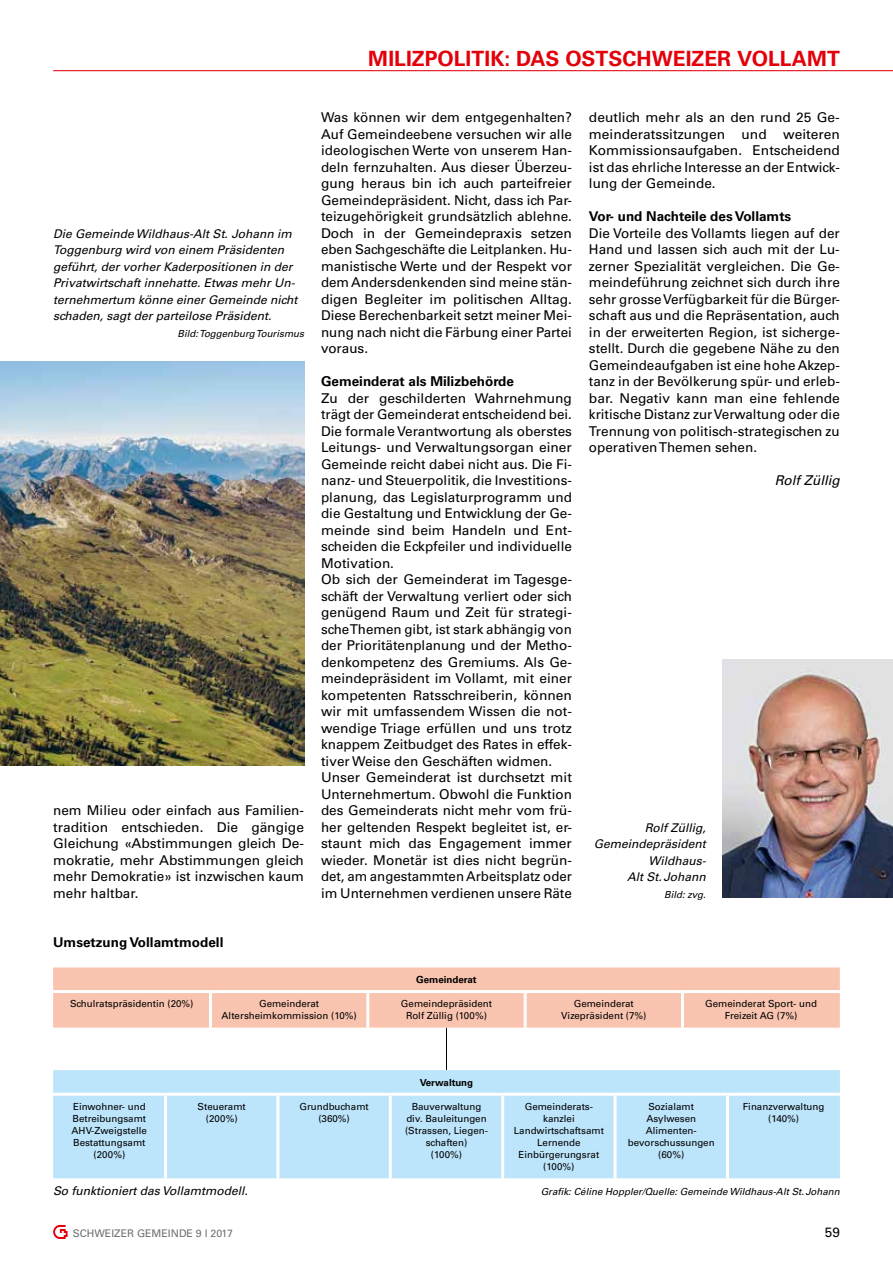
<style>
.page{position:relative;width:893px;height:1263px;background:#fff}
.page>*{position:absolute;margin:0;border:0;box-sizing:border-box;transform-origin:0 0}
.t1{font:700 21px "Univers LT Std";color:#e3000b}
.t2{font:13.5px/16.5px "Univers LT Std";color:#000;text-align:justify}
.t3{font:700 13.5px "Univers LT Std";color:#000}
.t4{font:italic 13.5px "Univers LT Std";color:#000}
.t5{font:italic 12px/16.5px "Univers LT Std";color:#000;text-align:right}
.t6{font:10.5px "Univers LT Std";color:#6e6e6e}
.t7{font:9.75px/12px "Univers LT Std";color:#000;text-align:center}
.t8{font:italic 9.75px "Univers LT Std";color:#000}
.t9{font:700 9.75px "Univers LT Std";color:#000}
</style>
<div class="page">
<hr style="left:53px;top:70px;width:840px;height:1px;background:#e3000b">
<svg style="left:53px;top:1225px;width:15px;height:14px"></svg>
<img style="left:723px;top:659px;width:170px;height:239px">
<hr style="left:446px;top:1028px;width:1px;height:42px;background:#000">
<div style="left:53px;top:967px;width:787px;height:61px;background:#f9c4af"></div>
<hr style="left:209px;top:993px;width:3px;height:35px;background:#fff">
<hr style="left:366px;top:993px;width:3px;height:35px;background:#fff">
<hr style="left:524px;top:993px;width:3px;height:35px;background:#fff">
<hr style="left:681px;top:993px;width:3px;height:35px;background:#fff">
<hr style="left:53px;top:990px;width:157px;height:3px;background:#fff">
<hr style="left:210px;top:990px;width:158px;height:3px;background:#fff">
<hr style="left:368px;top:990px;width:157px;height:3px;background:#fff">
<hr style="left:525px;top:990px;width:157px;height:3px;background:#fff">
<hr style="left:682px;top:990px;width:158px;height:3px;background:#fff">
<div style="left:53px;top:1070px;width:787px;height:108px;background:#bce4fa"></div>
<hr style="left:164px;top:1096px;width:3px;height:82px;background:#fff">
<hr style="left:276px;top:1096px;width:3px;height:82px;background:#fff">
<hr style="left:501px;top:1096px;width:3px;height:82px;background:#fff">
<hr style="left:614px;top:1096px;width:3px;height:82px;background:#fff">
<hr style="left:726px;top:1096px;width:3px;height:82px;background:#fff">
<hr style="left:53px;top:1093px;width:113px;height:3px;background:#fff">
<hr style="left:166px;top:1093px;width:112px;height:3px;background:#fff">
<hr style="left:278px;top:1093px;width:112px;height:3px;background:#fff">
<hr style="left:390px;top:1093px;width:113px;height:3px;background:#fff">
<hr style="left:503px;top:1093px;width:112px;height:3px;background:#fff">
<hr style="left:615px;top:1093px;width:112px;height:3px;background:#fff">
<hr style="left:727px;top:1093px;width:113px;height:3px;background:#fff">
<hr style="left:389px;top:1096px;width:3px;height:82px;background:#fff">
<img style="left:0;top:361px;width:304px;height:405px">
<h1 class="t1" style="left:368px;top:46px;width:473px">MILIZPOLITIK: DAS OSTSCHWEIZER VOLLAMT</h1>
<p class="t5" style="left:53px;top:225px;width:246px;text-align:left">Die Gemeinde Wildhaus-Alt St. Johann im Toggenburg wird von einem Präsidenten geführt, der vorher Kaderpositionen in der Privatwirtschaft innehatte. Etwas mehr Un&shy;ternehmertum könne einer Gemeinde nicht schaden, sagt der parteilose Präsident.</p>
<p class="t8" style="left:178px;top:327px;width:128px">Bild: Toggenburg Tourismus</p>
<p class="t2" style="left:53px;top:802px;width:252px">nem Milieu oder einfach aus Familien&shy;tradition entschieden. Die gängige Gleichung «Abstimmungen gleich De&shy;mokratie, mehr Abstimmungen gleich mehr Demokratie» ist inzwischen kaum mehr haltbar.</p>
<p class="t3" style="left:53px;top:934px;width:172px">Umsetzung Vollamtmodell</p>
<p class="t2" style="left:321px;top:109px;width:252px">Was können wir dem entgegenhalten?<br>Auf Gemeindeebene versuchen wir alle ideologischen Werte von unserem Han&shy;deln fernzuhalten. Aus dieser Überzeu&shy;gung heraus bin ich auch parteifreier Gemeindepräsident. Nicht, dass ich Par&shy;teizugehörigkeit grundsätzlich ablehne.<br>Doch in der Gemeindepraxis setzen eben Sachgeschäfte die Leitplanken. Hu&shy;manistische Werte und der Respekt vor dem Andersdenkenden sind meine stän&shy;digen Begleiter im politischen Alltag.<br>Diese Berechenbarkeit setzt meiner Mei&shy;nung nach nicht die Färbung einer Partei voraus.</p>
<p class="t3" style="left:321px;top:373px;width:195px">Gemeinderat als Milizbehörde</p>
<p class="t2" style="left:321px;top:390px;width:252px;text-align:left">Zu der geschilderten Wahrnehmung trägt der Gemeinderat entscheidend bei.<br>Die formale Verantwortung als oberstes Leitungs- und Verwaltungsorgan einer Gemeinde reicht dabei nicht aus. Die Fi&shy;nanz- und Steuerpolitik, die Investitions&shy;planung, das Legislaturprogramm und die Gestaltung und Entwicklung der Ge&shy;meinde sind beim Handeln und Ent&shy;scheiden die Eckpfeiler und individuelle Motivation.<br>Ob sich der Gemeinderat im Tagesge&shy;schäft der Verwaltung verliert oder sich genügend Raum und Zeit für strategi&shy;sche Themen gibt, ist stark abhängig von der Prioritätenplanung und der Metho&shy;denkompetenz des Gremiums. Als Ge&shy;meindepräsident im Vollamt, mit einer kompetenten Ratsschreiberin, können wir mit umfassendem Wissen die not&shy;wendige Triage erfüllen und uns trotz knappem Zeitbudget des Rates in effek&shy;tiver Weise den Geschäften widmen.<br>Unser Gemeinderat ist durchsetzt mit Unternehmertum. Obwohl die Funktion des Gemeinderats nicht mehr vom frü&shy;her geltenden Respekt begleitet ist, er&shy;staunt mich das Engagement immer wieder. Monetär ist dies nicht begrün&shy;det, am angestammten Arbeitsplatz oder im Unternehmen verdienen unsere Räte</p>
<p class="t9" style="left:416px;top:974px;width:62px">Gemeinderat</p>
<p class="t2" style="left:589px;top:109px;width:252px">deutlich mehr als an den rund 25 Ge&shy;meinderatssitzungen und weiteren Kommissionsaufgaben. Entscheidend ist das ehrliche Interesse an der Entwick&shy;lung der Gemeinde.</p>
<p class="t3" style="left:589px;top:208px;width:204px">Vor- und Nachteile des Vollamts</p>
<p class="t2" style="left:589px;top:225px;width:252px">Die Vorteile des Vollamts liegen auf der Hand und lassen sich auch mit der Lu&shy;zerner Spezialität vergleichen. Die Ge&shy;meindeführung zeichnet sich durch ihre sehr grosse Verfügbarkeit für die Bürger&shy;schaft aus und die Repräsentation, auch in der erweiterten Region, ist sicherge&shy;stellt. Durch die gegebene Nähe zu den Gemeindeaufgaben ist eine hohe Akzep&shy;tanz in der Bevölkerung spür- und erleb&shy;bar. Negativ kann man eine fehlende kritische Distanz zur Verwaltung oder die Trennung von politisch-strategischen zu operativen Themen sehen.</p>
<p class="t4" style="left:775px;top:472px;width:66px">Rolf Züllig</p>
<p class="t5" style="left:594px;top:819px;width:114px">Rolf Züllig,<br>Gemeindepräsident<br>Wildhaus-<br>Alt St.Johann</p>
<p class="t8" style="left:664px;top:888px;width:43px">Bild: zvg.</p>
<p class="t7" style="left:70px;top:998px;width:125px">Schulratspräsidentin (20%)</p>
<p class="t7" style="left:222px;top:998px;width:137px">Gemeinderat<br>Altersheimkommission (10%)</p>
<p class="t7" style="left:401px;top:998px;width:93px">Gemeindepräsident<br>Rolf Züllig (100%)</p>
<p class="t7" style="left:561px;top:998px;width:87px">Gemeinderat<br>Vizepräsident (7%)</p>
<p class="t7" style="left:705px;top:998px;width:113px">Gemeinderat Sport- und<br>Freizeit AG (7%)</p>
<p class="t9" style="left:420px;top:1076px;width:55px">Verwaltung</p>
<p class="t7" style="left:72px;top:1100px;width:77px">Einwohner- und<br>Betreibungsamt<br>AHV-Zweigstelle<br>Bestattungsamt (200%)</p>
<p class="t7" style="left:198px;top:1100px;width:50px">Steueramt (200%)</p>
<p class="t7" style="left:299px;top:1100px;width:71px">Grundbuchamt (360%)</p>
<p class="t7" style="left:405px;top:1100px;width:84px">Bauverwaltung div. Bauleitungen (Strassen, Liegen&shy;schaften)<br>(100%)</p>
<p class="t7" style="left:514px;top:1100px;width:92px">Gemeinderats&shy;kanzlei<br>Landwirtschaftsamt<br>Lernende<br>Einbürgerungsrat (100%)</p>
<p class="t7" style="left:628px;top:1100px;width:88px">Sozialamt<br>Asylwesen<br>Alimenten&shy;bevorschussungen (60%)</p>
<p class="t7" style="left:743px;top:1100px;width:83px">Finanzverwaltung (140%)</p>
<p class="t5" style="left:53px;top:1182px;width:196px">So funktioniert das Vollamtmodell.</p>
<p class="t8" style="left:541px;top:1185px;width:301px">Grafik: Céline Hoppler/Quelle: Gemeinde Wildhaus-Alt St.Johann</p>
<p class="t6" style="left:73px;top:1227px;width:162px">SCHWEIZER GEMEINDE 9 l 2017</p>
<p class="t2" style="left:825px;top:1224px;width:17px">59</p>
</div>
